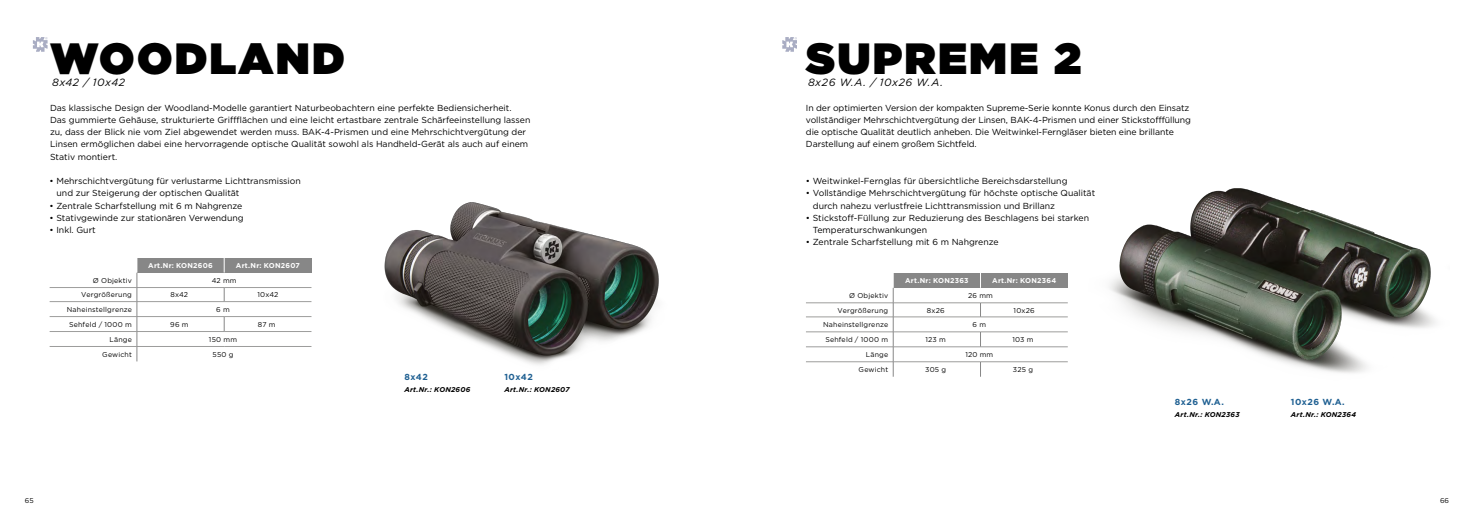
<style>
.page{position:relative;width:1474px;height:521px;background:#fff}
.page>*{position:absolute;margin:0;border:0;box-sizing:border-box;transform-origin:0 0}
.t1{font:900 43.66px "Gotham";letter-spacing:.05em;color:#000}
.t2{font:italic 10.5px "Gotham";letter-spacing:.05em;color:#000}
.t3{font:8.75px/12.2px "Gotham";color:#000}
.t4{font:700 8.75px "Gotham";letter-spacing:.05em;color:#1f6092}
.t5{font:7px "Gotham";letter-spacing:.025em;color:#000}
.t6{font:italic 700 7px "Gotham";letter-spacing:.035em;color:#000}
.t7{font:700 7px "Gotham";letter-spacing:.035em;color:#fff}
</style>
<div class="page">
<img style="left:1109px;top:188px;width:327px;height:185px">
<img style="left:384px;top:202px;width:275px;height:163px">
<svg style="left:33px;top:37px;width:15px;height:15px"></svg>
<div style="left:137px;top:258px;width:87px;height:15px;background:#878787"></div>
<div style="left:224px;top:258px;width:87px;height:15px;background:#878787"></div>
<hr style="left:50px;top:287px;width:87px;height:1px;background:#9d9d9c">
<hr style="left:137px;top:287px;width:87px;height:1px;background:#9d9d9c">
<hr style="left:224px;top:287px;width:87px;height:1px;background:#9d9d9c">
<hr style="left:50px;top:301px;width:87px;height:1px;background:#9d9d9c">
<hr style="left:137px;top:301px;width:87px;height:1px;background:#9d9d9c">
<hr style="left:224px;top:301px;width:87px;height:1px;background:#9d9d9c">
<hr style="left:50px;top:316px;width:87px;height:1px;background:#9d9d9c">
<hr style="left:137px;top:316px;width:87px;height:1px;background:#9d9d9c">
<hr style="left:224px;top:316px;width:87px;height:1px;background:#9d9d9c">
<hr style="left:50px;top:331px;width:87px;height:1px;background:#9d9d9c">
<hr style="left:137px;top:331px;width:87px;height:1px;background:#9d9d9c">
<hr style="left:224px;top:331px;width:87px;height:1px;background:#9d9d9c">
<hr style="left:50px;top:346px;width:87px;height:1px;background:#9d9d9c">
<hr style="left:137px;top:346px;width:87px;height:1px;background:#9d9d9c">
<hr style="left:224px;top:346px;width:87px;height:1px;background:#9d9d9c">
<svg style="left:224px;top:288px;width:1px;height:13px"></svg>
<svg style="left:224px;top:317px;width:1px;height:14px"></svg>
<svg style="left:137px;top:258px;width:1px;height:103px"></svg>
<svg style="left:224px;top:258px;width:1px;height:15px"></svg>
<div style="left:893px;top:273px;width:87px;height:15px;background:#878787"></div>
<div style="left:980px;top:273px;width:87px;height:15px;background:#878787"></div>
<hr style="left:806px;top:303px;width:87px;height:1px;background:#9d9d9c">
<hr style="left:893px;top:303px;width:87px;height:1px;background:#9d9d9c">
<hr style="left:980px;top:303px;width:87px;height:1px;background:#9d9d9c">
<hr style="left:806px;top:317px;width:87px;height:1px;background:#9d9d9c">
<hr style="left:893px;top:317px;width:87px;height:1px;background:#9d9d9c">
<hr style="left:980px;top:317px;width:87px;height:1px;background:#9d9d9c">
<hr style="left:806px;top:332px;width:87px;height:1px;background:#9d9d9c">
<hr style="left:893px;top:332px;width:87px;height:1px;background:#9d9d9c">
<hr style="left:980px;top:332px;width:87px;height:1px;background:#9d9d9c">
<hr style="left:806px;top:347px;width:87px;height:1px;background:#9d9d9c">
<hr style="left:893px;top:347px;width:87px;height:1px;background:#9d9d9c">
<hr style="left:980px;top:347px;width:87px;height:1px;background:#9d9d9c">
<hr style="left:806px;top:362px;width:87px;height:1px;background:#9d9d9c">
<hr style="left:893px;top:362px;width:87px;height:1px;background:#9d9d9c">
<hr style="left:980px;top:362px;width:87px;height:1px;background:#9d9d9c">
<svg style="left:980px;top:303px;width:1px;height:14px"></svg>
<svg style="left:980px;top:332px;width:1px;height:15px"></svg>
<svg style="left:980px;top:362px;width:1px;height:15px"></svg>
<svg style="left:893px;top:273px;width:1px;height:104px"></svg>
<svg style="left:980px;top:273px;width:1px;height:15px"></svg>
<svg style="left:782px;top:37px;width:15px;height:15px"></svg>
<h1 class="t1" style="left:50px;top:27px;width:296px">WOODLAND</h1>
<p class="t2" style="left:52px;top:76px;width:74px">8x42 / 10x42</p>
<p class="t3" style="left:50px;top:101px;width:482px">Das klassische Design der Woodland-Modelle garantiert Naturbeobachtern eine perfekte Bediensicherheit.<br>Das gummierte Gehäuse, strukturierte Griffflächen und eine leicht ertastbare zentrale Schärfeeinstellung lassen zu, dass der Blick nie vom Ziel abgewendet werden muss. BAK-4-Prismen und eine Mehrschichtvergütung der Linsen ermöglichen dabei eine hervorragende optische Qualität sowohl als Handheld-Gerät als auch auf einem Stativ montiert.</p>
<p class="t3" style="left:57px;top:175px;width:246px;text-indent:-7px">• Mehrschichtvergütung für verlustarme Lichttransmission und zur Steigerung der optischen Qualität</p>
<p class="t3" style="left:50px;top:199px;width:194px">• Zentrale Scharfstellung mit 6 m Nahgrenze</p>
<p class="t3" style="left:50px;top:211px;width:195px">• Stativgewinde zur stationären Verwendung</p>
<p class="t3" style="left:50px;top:224px;width:48px">• Inkl. Gurt</p>
<p class="t7" style="left:148px;top:261px;width:66px">Art.Nr: KON2606</p>
<p class="t7" style="left:236px;top:261px;width:65px">Art.Nr: KON2607</p>
<p class="t5" style="left:93px;top:276px;width:41px">Ø Objektiv</p>
<p class="t5" style="left:212px;top:276px;width:26px">42 mm</p>
<p class="t5" style="left:81px;top:290px;width:52px">Vergrößerung</p>
<p class="t5" style="left:170px;top:290px;width:19px">8x42</p>
<p class="t5" style="left:257px;top:290px;width:22px">10x42</p>
<p class="t5" style="left:67px;top:305px;width:67px">Naheinstellgrenze</p>
<p class="t5" style="left:216px;top:305px;width:15px">6 m</p>
<p class="t5" style="left:69px;top:320px;width:64px">Sehfeld / 1000 m</p>
<p class="t5" style="left:170px;top:320px;width:20px">96 m</p>
<p class="t5" style="left:258px;top:320px;width:19px">87 m</p>
<p class="t5" style="left:109px;top:335px;width:24px">Länge</p>
<p class="t5" style="left:209px;top:335px;width:30px">150 mm</p>
<p class="t5" style="left:102px;top:350px;width:31px">Gewicht</p>
<p class="t5" style="left:212px;top:350px;width:23px">550 g</p>
<p class="t4" style="left:404px;top:371px;width:25px">8x42</p>
<p class="t6" style="left:404px;top:385px;width:67px">Art.Nr.: KON2606</p>
<p class="t4" style="left:504px;top:371px;width:30px">10x42</p>
<p class="t6" style="left:504px;top:385px;width:67px">Art.Nr.: KON2607</p>
<h1 class="t1" style="left:806px;top:27px;width:277px">SUPREME 2</h1>
<p class="t2" style="left:808px;top:76px;width:136px">8x26 W.A. / 10x26 W.A.</p>
<p class="t3" style="left:806px;top:101px;width:386px">In der optimierten Version der kompakten Supreme-Serie konnte Konus durch den Einsatz vollständiger Mehrschichtvergütung der Linsen, BAK-4-Prismen und einer Stickstofffüllung die optische Qualität deutlich anheben. Die Weitwinkel-Ferngläser bieten eine brillante Darstellung auf einem großem Sichtfeld.</p>
<p class="t3" style="left:806px;top:175px;width:263px">• Weitwinkel-Fernglas für übersichtliche Bereichsdarstellung</p>
<p class="t3" style="left:813px;top:187px;width:284px;text-indent:-7px">• Vollständige Mehrschichtvergütung für höchste optische Qualität durch nahezu verlustfreie Lichttransmission und Brillanz</p>
<p class="t3" style="left:813px;top:211px;width:278px;text-indent:-7px">• Stickstoff-Füllung zur Reduzierung des Beschlagens bei starken<br>Temperaturschwankungen</p>
<p class="t3" style="left:806px;top:236px;width:194px">• Zentrale Scharfstellung mit 6 m Nahgrenze</p>
<p class="t7" style="left:905px;top:276px;width:65px">Art.Nr: KON2363</p>
<p class="t7" style="left:992px;top:276px;width:65px">Art.Nr: KON2364</p>
<p class="t5" style="left:849px;top:291px;width:41px">Ø Objektiv</p>
<p class="t5" style="left:968px;top:291px;width:26px">26 mm</p>
<p class="t5" style="left:837px;top:306px;width:52px">Vergrößerung</p>
<p class="t5" style="left:926px;top:306px;width:19px">8x26</p>
<p class="t5" style="left:1013px;top:306px;width:23px">10x26</p>
<p class="t5" style="left:823px;top:320px;width:67px">Naheinstellgrenze</p>
<p class="t5" style="left:972px;top:320px;width:15px">6 m</p>
<p class="t5" style="left:825px;top:335px;width:64px">Sehfeld / 1000 m</p>
<p class="t5" style="left:925px;top:335px;width:22px">123 m</p>
<p class="t5" style="left:1012px;top:335px;width:23px">103 m</p>
<p class="t5" style="left:865px;top:350px;width:24px">Länge</p>
<p class="t5" style="left:965px;top:350px;width:29px">120 mm</p>
<p class="t5" style="left:858px;top:365px;width:31px">Gewicht</p>
<p class="t5" style="left:925px;top:365px;width:22px">305 g</p>
<p class="t5" style="left:1012px;top:365px;width:22px">325 g</p>
<p class="t4" style="left:1174px;top:396px;width:50px">8x26 W.A.</p>
<p class="t6" style="left:1174px;top:410px;width:66px">Art.Nr.: KON2363</p>
<p class="t4" style="left:1290px;top:396px;width:55px">10x26 W.A.</p>
<p class="t6" style="left:1290px;top:410px;width:66px">Art.Nr.: KON2364</p>
<p class="t5" style="left:25px;top:496px;width:10px">65</p>
<p class="t5" style="left:1439px;top:496px;width:11px">66</p>
</div>
